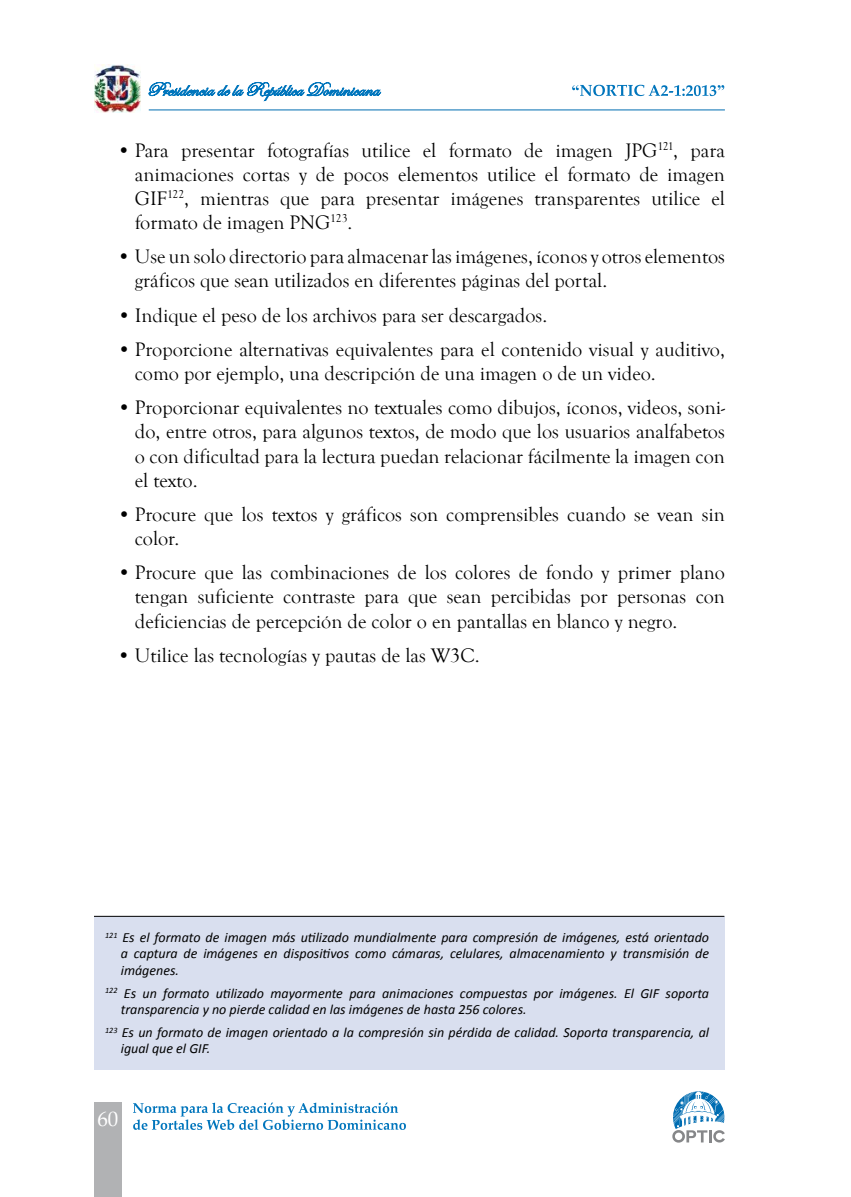
<style>
.page{position:relative;width:851px;height:1197px;background:#fff}
.page>*{position:absolute;margin:0;border:0;box-sizing:border-box;transform-origin:0 0}
.t1{font:21px "Palatino Linotype";color:#fff}
.t2{font:20.12px/24.2px "Goudy Old Style T";color:#000;text-align:justify}
.t3{font:italic 14px/16.1px "Calibri";color:#000}
</style>
<div class="page">
<div style="left:94px;top:1102px;width:28px;height:95px;background:#b1b2b4"></div>
<svg style="left:133px;top:1103px;width:273px;height:27px"></svg>
<hr style="left:149px;top:109px;width:576px;height:1px;background:#006db2">
<svg style="left:572px;top:85px;width:152px;height:11px"></svg>
<img style="left:94px;top:64px;width:47px;height:49px">
<svg style="left:149px;top:82px;width:232px;height:20px"></svg>
<svg style="left:672px;top:1091px;width:52px;height:52px"></svg>
<div style="left:94px;top:916px;width:630px;height:154px;background:#d9dfef"></div>
<hr style="left:94px;top:916px;width:630px;height:1px;background:#000">
<p class="t2" style="left:135px;top:138px;width:591px;text-indent:-17px">• Para presentar fotografías utilice el formato de imagen JPG<sup>121</sup>, para animaciones cortas y de pocos elementos utilice el formato de imagen GIF<sup>122</sup>, mientras que para presentar imágenes transparentes utilice el formato de imagen PNG<sup>123</sup>.</p>
<p class="t2" style="left:135px;top:245px;width:591px;text-indent:-18px">• Use un solo directorio para almacenar las imágenes, íconos y otros elementos gráficos que sean utilizados en diferentes páginas del portal.</p>
<p class="t2" style="left:117px;top:303px;width:431px">• Indique el peso de los archivos para ser descargados.</p>
<p class="t2" style="left:135px;top:338px;width:591px;text-indent:-18px">• Proporcione alternativas equivalentes para el contenido visual y auditivo, como por ejemplo, una descripción de una imagen o de un video.</p>
<p class="t2" style="left:135px;top:396px;width:591px;text-indent:-18px">• Proporcionar equivalentes no textuales como dibujos, íconos, videos, soni&shy;do, entre otros, para algunos textos, de modo que los usuarios analfabetos o con dificultad para la lectura puedan relacionar fácilmente la imagen con el texto.</p>
<p class="t2" style="left:135px;top:503px;width:591px;text-indent:-18px">• Procure que los textos y gráficos son comprensibles cuando se vean sin color.</p>
<p class="t2" style="left:135px;top:561px;width:591px;text-indent:-17px">• Procure que las combinaciones de los colores de fondo y primer plano tengan suficiente contraste para que sean percibidas por personas con deficiencias de percepción de color o en pantallas en blanco y negro.</p>
<p class="t2" style="left:117px;top:644px;width:364px">• Utilice las tecnologías y pautas de las W3C.</p>
<p class="t3" style="left:121px;top:929px;width:590px;text-align:justify;text-indent:-16px"><sup>121</sup> Es el formato de imagen más utilizado mundialmente para compresión de imágenes, está orientado a captura de imágenes en dispositivos como cámaras, celulares, almacenamiento y transmisión de imágenes.</p>
<p class="t3" style="left:121px;top:985px;width:589px;text-indent:-16px"><sup>122</sup> Es un formato utilizado mayormente para animaciones compuestas por imágenes. El GIF soporta transparencia y no pierde calidad en las imágenes de hasta 256 colores.</p>
<p class="t3" style="left:121px;top:1024px;width:589px;text-indent:-16px"><sup>123</sup> Es un formato de imagen orientado a la compresión sin pérdida de calidad. Soporta transparencia, al igual que el GIF.</p>
<p class="t1" style="left:97px;top:1104px;width:23px">60</p>
</div>
